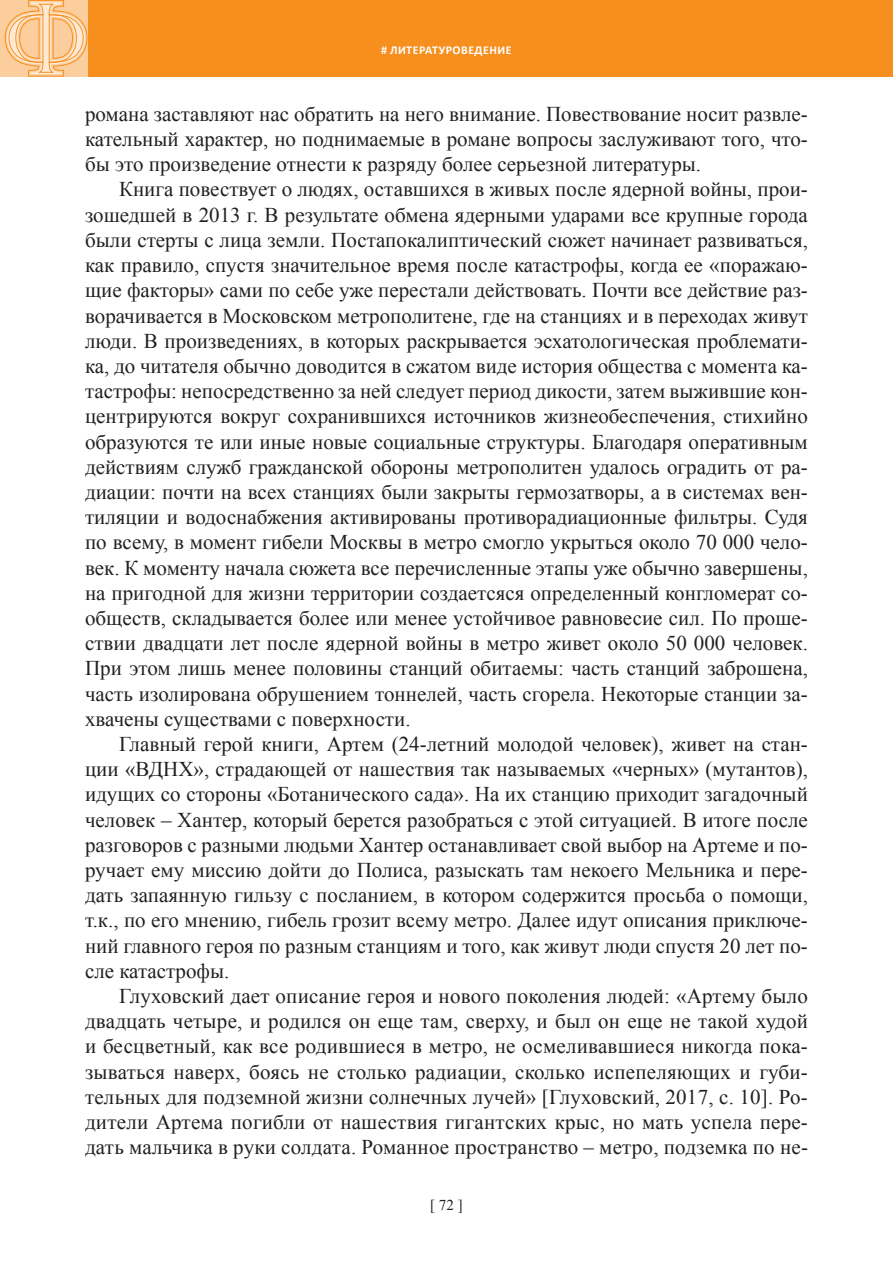
<style>
.page{position:relative;width:893px;height:1263px;background:#fff}
.page>*{position:absolute;margin:0;border:0;box-sizing:border-box;transform-origin:0 0}
.t1{font:21px/25.2px "Times New Roman";color:#231f20;text-align:justify}
.t2{font:15px "Times New Roman";color:#231f20}
.t3{font:700 12px "Calibri";letter-spacing:.04em;color:#fff}
</style>
<div class="page">
<div style="left:0;top:0;width:893px;height:77px;background:#f68f1e"></div>
<div style="left:0;top:0;width:88px;height:77px;background:#fdce9d"></div>
<svg style="left:4px;top:0;width:84px;height:77px"></svg>
<p class="t3" style="left:381px;top:43px;width:132px"># ЛИТЕРАТУРОВЕДЕНИЕ</p>
<p class="t1" style="left:85px;top:101px;width:724px">романа заставляют нас обратить на него внимание. Повествование носит развле&shy;кательный характер, но поднимаемые в романе вопросы заслуживают того, что&shy;бы это произведение отнести к разряду более серьезной литературы.</p>
<p class="t1" style="left:85px;top:177px;width:724px;text-indent:34px">Книга повествует о людях, оставшихся в живых после ядерной войны, прои&shy;зошедшей в 2013 г. В результате обмена ядерными ударами все крупные города были стерты с лица земли. Постапокалиптический сюжет начинает развиваться, как правило, спустя значительное время после катастрофы, когда ее «поражаю&shy;щие факторы» сами по себе уже перестали действовать. Почти все действие раз&shy;ворачивается в Московском метрополитене, где на станциях и в переходах живут люди. В произведениях, в которых раскрывается эсхатологическая проблемати&shy;ка, до читателя обычно доводится в сжатом виде история общества с момента ка&shy;тастрофы: непосредственно за ней следует период дикости, затем выжившие кон&shy;центрируются вокруг сохранившихся источников жизнеобеспечения, стихийно образуются те или иные новые социальные структуры. Благодаря оперативным действиям служб гражданской обороны метрополитен удалось оградить от ра&shy;диации: почти на всех станциях были закрыты гермозатворы, а в системах вен&shy;тиляции и водоснабжения активированы противорадиационные фильтры. Судя по всему, в момент гибели Москвы в метро смогло укрыться около 70 000 чело&shy;век. К моменту начала сюжета все перечисленные этапы уже обычно завершены, на пригодной для жизни территории создаетсяся определенный конгломерат со&shy;обществ, складывается более или менее устойчивое равновесие сил. По проше&shy;ствии двадцати лет после ядерной войны в метро живет около 50 000 человек.<br>При этом лишь менее половины станций обитаемы: часть станций заброшена, часть изолирована обрушением тоннелей, часть сгорела. Некоторые станции за&shy;хвачены существами с поверхности.</p>
<p class="t1" style="left:85px;top:731px;width:724px;text-indent:34px">Главный герой книги, Артем (24-летний молодой человек), живет на стан&shy;ции «ВДНХ», страдающей от нашествия так называемых «черных» (мутантов), идущих со стороны «Ботанического сада». На их станцию приходит загадочный человек – Хантер, который берется разобраться с этой ситуацией. В итоге после разговоров с разными людьми Хантер останавливает свой выбор на Артеме и по&shy;ручает ему миссию дойти до Полиса, разыскать там некоего Мельника и пере&shy;дать запаянную гильзу с посланием, в котором содержится просьба о помощи, т.к., по его мнению, гибель грозит всему метро. Далее идут описания приключе&shy;ний главного героя по разным станциям и того, как живут люди спустя 20 лет по&shy;сле катастрофы.</p>
<p class="t1" style="left:85px;top:983px;width:724px;text-indent:34px">Глуховский дает описание героя и нового поколения людей: «Артему было двадцать четыре, и родился он еще там, сверху, и был он еще не такой худой и бесцветный, как все родившиеся в метро, не осмеливавшиеся никогда пока&shy;зываться наверх, боясь не столько радиации, сколько испепеляющих и губи&shy;тельных для подземной жизни солнечных лучей» [Глуховский, 2017, с. 10]. Ро&shy;дители Артема погибли от нашествия гигантских крыс, но мать успела пере&shy;дать мальчика в руки солдата. Романное пространство – метро, подземка по не-</p>
<p class="t2" style="left:430px;top:1194px;width:34px">[ 72 ]</p>
</div>
